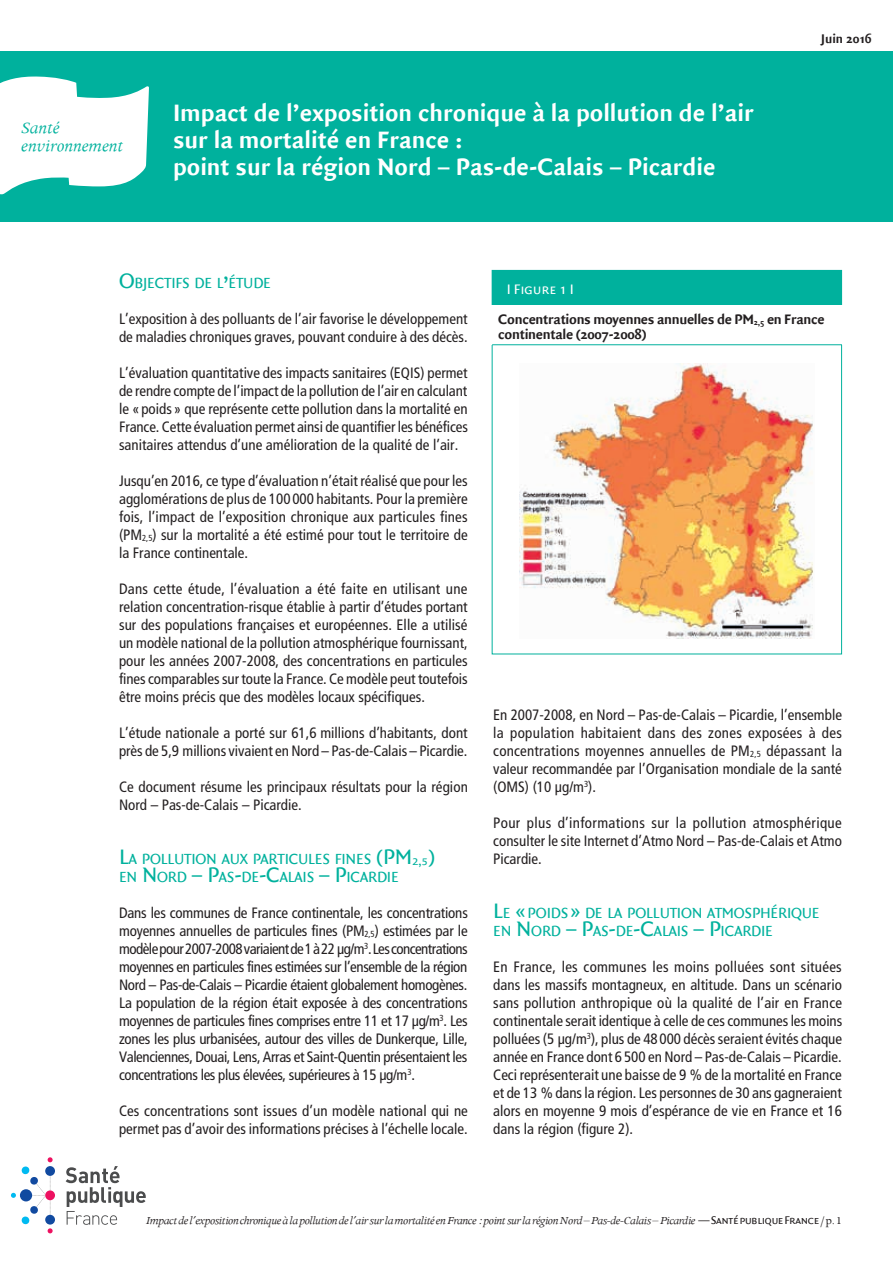
<style>
.page{position:relative;width:893px;height:1263px;background:#fff}
.page>*{position:absolute;margin:0;border:0;box-sizing:border-box;transform-origin:0 0}
.t1{font:700 25.5px/27px "Quadraat Sans";color:#fff}
.t2{font:italic 18px/18px "Apollo";color:#00b19d}
.t3{font:15.75px/18px "Quadraat Sans Caps";letter-spacing:-.015em;color:#00b19d}
.t4{font:condensed 15px/18px "Frutiger LT Std";color:#231f20;text-align:justify}
.t5{font:700 14.85px/14.9px "Quadraat Sans";letter-spacing:-.02em;color:#231f20}
.t6{font:14.85px "Quadraat Sans Caps";color:#fff}
.t7{font:700 13.5px "Quadraat Sans";color:#231f20}
.t8{font:italic 12px "Apollo";letter-spacing:-.03em;color:#231f20}
.s1{font-size:22.5px}
.s2{font-size:8.7px}
.s3{font-size:13.05px}
.s4{font-size:8.55px}
.s5{font-family:"Quadraat Sans Caps";font-style:normal}
.s6{font-style:normal}
</style>
<div class="page">
<div style="left:0;top:52px;width:893px;height:170px;background:#00b19d"></div>
<svg style="left:0;top:77px;width:149px;height:117px"></svg>
<svg style="left:45px;top:1166px;width:10px;height:10px"></svg>
<svg style="left:45px;top:1190px;width:10px;height:10px"></svg>
<svg style="left:11px;top:1157px;width:42px;height:76px"></svg>
<svg style="left:66px;top:1166px;width:80px;height:59px"></svg>
<div style="left:492px;top:270px;width:350px;height:384px;background:#fff;border:1px solid #00b19d"></div>
<div style="left:492px;top:270px;width:350px;height:35px;background:#00b19d"></div>
<div style="left:491px;top:305px;width:352px;height:39px;background:#fff"></div>
<hr style="left:492px;top:344px;width:350px;height:1px;background:#00b19d">
<img style="left:519px;top:364px;width:295px;height:274px">
<p class="t2" style="left:21px;top:119px;width:103px">Santé environnement</p>
<h1 class="t1" style="left:173px;top:100px;width:582px">Impact de l’exposition chronique à la pollution de l’air sur la mortalité en France :<br>point sur la région Nord – Pas-de-Calais – Picardie</h1>
<p class="t7" style="left:821px;top:31px;width:52px">Juin 2016</p>
<p class="t3" style="left:119px;top:274px;width:153px"><span class="s1">O</span>BJECTIFS DE L<span class="s1">’</span>ÉTUDE</p>
<p class="t4" style="left:119px;top:310px;width:350px">L’exposition à des polluants de l’air favorise le développement de maladies chroniques graves, pouvant conduire à des décès.</p>
<p class="t4" style="left:119px;top:364px;width:350px">L’évaluation quantitative des impacts sanitaires (EQIS) permet de rendre compte de l’impact de la pollution de l’air en calculant le « poids » que représente cette pollution dans la mortalité en France. Cette évaluation permet ainsi de quantifier les bénéfices sanitaires attendus d’une amélioration de la qualité de l’air.</p>
<p class="t4" style="left:119px;top:472px;width:350px">Jusqu’en 2016, ce type d’évaluation n’était réalisé que pour les agglomérations de plus de 100 000 habitants. Pour la première fois, l’impact de l’exposition chronique aux particules fines (PM<span class="s2">2,5</span>) sur la mortalité a été estimé pour tout le territoire de la France continentale.</p>
<p class="t4" style="left:119px;top:580px;width:350px">Dans cette étude, l’évaluation a été faite en utilisant une relation concentration-risque établie à partir d’études portant sur des populations françaises et européennes. Elle a utilisé un modèle national de la pollution atmosphérique fournissant, pour les années 2007-2008, des concentrations en particules fines comparables sur toute la France. Ce modèle peut toutefois être moins précis que des modèles locaux spécifiques.</p>
<p class="t4" style="left:119px;top:724px;width:350px">L’étude nationale a porté sur 61,6 millions d’habitants, dont près de 5,9 millions vivaient en Nord – Pas-de-Calais – Picardie.</p>
<p class="t4" style="left:119px;top:778px;width:350px">Ce document résume les principaux résultats pour la région<br>Nord – Pas-de-Calais – Picardie.</p>
<p class="t3" style="left:119px;top:850px;width:318px"><span class="s1">L</span>A POLLUTION AUX PARTICULES FINES <span class="s1">(PM</span><span class="s3">2,5</span><span class="s1">)<br></span>EN <span class="s1">N</span> ORD <span class="s1">– P</span>AS<span class="s1">-</span>DE<span class="s1">-C</span>ALAIS <span class="s1">– P</span>ICARDIE</p>
<p class="t4" style="left:119px;top:904px;width:350px">Dans les communes de France continentale, les concentrations moyennes annuelles de particules fines (PM<span class="s2">2,5</span>) estimées par le modèle pour 2007-2008 variaient de 1 à 22 µg/m<sup>3</sup>. Les concentrations moyennes en particules fines estimées sur l’ensemble de la région Nord – Pas-de-Calais – Picardie étaient globalement homogènes.<br>La population de la région était exposée à des concentrations moyennes de particules fines comprises entre 11 et 17 µg/m<sup>3</sup>. Les zones les plus urbanisées, autour des villes de Dunkerque, Lille, Valenciennes, Douai, Lens, Arras et Saint-Quentin présentaient les concentrations les plus élevées, supérieures à 15 µg/m<sup>3</sup>.</p>
<p class="t4" style="left:119px;top:1102px;width:350px">Ces concentrations sont issues d’un modèle national qui ne permet pas d’avoir des informations précises à l’échelle locale.</p>
<p class="t6" style="left:507px;top:281px;width:69px">I Figure 1 I</p>
<p class="t5" style="left:498px;top:312px;width:328px">Concentrations moyennes annuelles de PM<span class="s4">2,5</span> en France continentale (2007-2008)</p>
<p class="t4" style="left:493px;top:706px;width:350px">En 2007-2008, en Nord – Pas-de-Calais – Picardie, l’ensemble la population habitaient dans des zones exposées à des concentrations moyennes annuelles de PM<span class="s2">2,5</span> dépassant la valeur recommandée par l’Organisation mondiale de la santé (OMS) (10 µg/m<sup>3</sup>).</p>
<p class="t4" style="left:493px;top:814px;width:350px">Pour plus d’informations sur la pollution atmosphérique consulter le site Internet d’Atmo Nord – Pas-de-Calais et Atmo Picardie.</p>
<p class="t3" style="left:493px;top:904px;width:328px"><span class="s1">L</span>E <span class="s1">«</span> POIDS <span class="s1">»</span> DE LA POLLUTION ATMOSPHÉRIQUE<br>EN <span class="s1">N</span> ORD <span class="s1">– P</span>AS<span class="s1">-</span>DE<span class="s1">-C</span>ALAIS <span class="s1">– P</span>ICARDIE</p>
<p class="t4" style="left:493px;top:958px;width:350px">En France, les communes les moins polluées sont situées dans les massifs montagneux, en altitude. Dans un scénario sans pollution anthropique où la qualité de l’air en France continentale serait identique à celle de ces communes les moins polluées (5 µg/m<sup>3</sup>), plus de 48000 décès seraient évités chaque année en France dont 6 500 en Nord – Pas-de-Calais – Picardie.<br>Ceci représenterait une baisse de 9 % de la mortalité en France et de 13 % dans la région. Les personnes de 30 ans gagneraient alors en moyenne 9 mois d’espérance de vie en France et 16 dans la région (figure 2).</p>
<p class="t8" style="left:146px;top:1212px;width:698px">Impact de l’exposition chronique à la pollution de l’air sur la mortalité en France : point sur la région Nord – Pas-de-Calais – Picardie <span class="s5">— Santé publique France</span> <span class="s6">/ p. 1</span></p>
</div>
